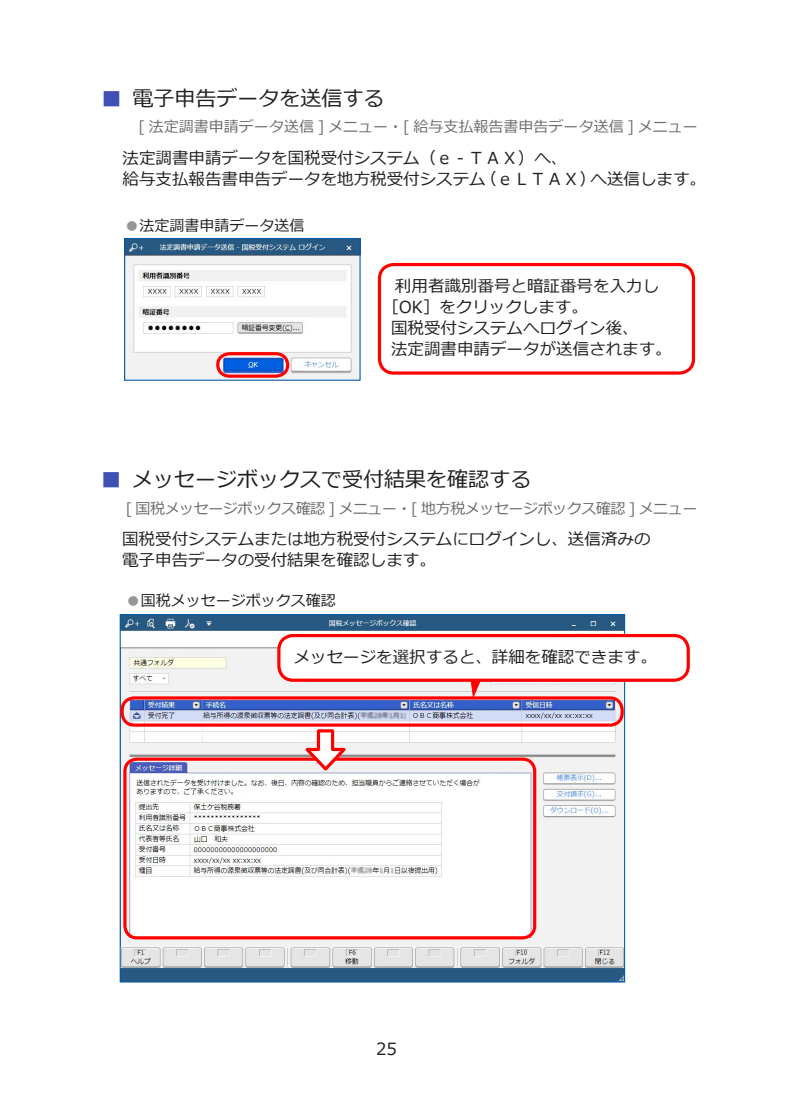
<style>
.page{position:relative;width:800px;height:1119px;background:#fff}
.page>*{position:absolute;margin:0;border:0;box-sizing:border-box;transform-origin:0 0}
.t1{font:21px "Meiryo";color:#231f20}
.t2{font:16.8px "Meiryo";color:#231f20}
.t3{font:16.5px/21.3px "Meiryo";color:#231f20}
.t4{font:15px "Meiryo";letter-spacing:-.03em;color:#6c6d70}
.t5{font:15px "Meiryo";color:#6c6d70}
.t6{font:15px "Meiryo";color:#231f20}
.s1{font-size:27px;color:#3f51b5}
.s2{color:#939598}
</style>
<div class="page">
<img style="left:126px;top:240px;width:232px;height:138px">
<div style="left:124px;top:238px;width:236px;height:142px;border:1px solid #0159a9"></div>
<img style="left:122px;top:616px;width:501px;height:364px">
<svg style="left:214px;top:350px;width:77px;height:29px"></svg>
<svg style="left:458px;top:681px;width:39px;height:15px"></svg>
<div style="left:378px;top:263px;width:317px;height:111px;border:3px solid #f00;border-radius:14px"></div>
<div style="left:120px;top:696px;width:503px;height:30px;border:3px solid #f00;border-radius:12px"></div>
<div style="left:279px;top:635px;width:409px;height:45px;background:#fff;border-radius:14px"></div>
<div style="left:277px;top:634px;width:412px;height:47px;border:3px solid #f00;border-radius:14px"></div>
<div style="left:123px;top:757px;width:413px;height:182px;border:3px solid #f00;border-radius:12px"></div>
<svg style="left:302px;top:727px;width:49px;height:46px"></svg>
<p class="t1" style="left:98px;top:83px;width:288px"><span class="s1">■</span> 電子申告データを送信する</p>
<p class="t5" style="left:138px;top:116px;width:560px">[ 法定調書申請データ送信 ] メニュー・[ 給与支払報告書申告データ送信 ] メニュー</p>
<p class="t3" style="left:122px;top:148px;width:585px">法定調書申請データを国税受付システム（ｅ - ＴＡＸ）へ、<br>給与支払報告書申告データを地方税受付システム（ｅＬＴＡＸ）へ送信します。</p>
<p class="t6" style="left:124px;top:215px;width:181px"><span class="s2">●</span>法定調書申請データ送信</p>
<p class="t3" style="left:395px;top:276px;width:265px">利用者識別番号と暗証番号を入力し</p>
<p class="t3" style="left:383px;top:297px;width:206px">［OK］をクリックします。</p>
<p class="t3" style="left:391px;top:318px;width:249px">国税受付システムへログイン後、</p>
<p class="t3" style="left:391px;top:339px;width:282px">法定調書申請データが送信されます。</p>
<p class="t1" style="left:98px;top:464px;width:435px"><span class="s1">■</span> メッセージボックスで受付結果を確認する</p>
<p class="t4" style="left:126px;top:497px;width:573px">[ 国税メッセージボックス確認 ] メニュー・[ 地方税メッセージボックス確認 ] メニュー</p>
<p class="t3" style="left:122px;top:529px;width:529px">国税受付システムまたは地方税受付システムにログインし、送信済みの電子申告データの受付結果を確認します。</p>
<p class="t6" style="left:126px;top:590px;width:211px"><span class="s2">●</span>国税メッセージボックス確認</p>
<p class="t3" style="left:293px;top:646px;width:364px">メッセージを選択すると、詳細を確認できます。</p>
<p class="t2" style="left:376px;top:1037px;width:22px">25</p>
</div>
